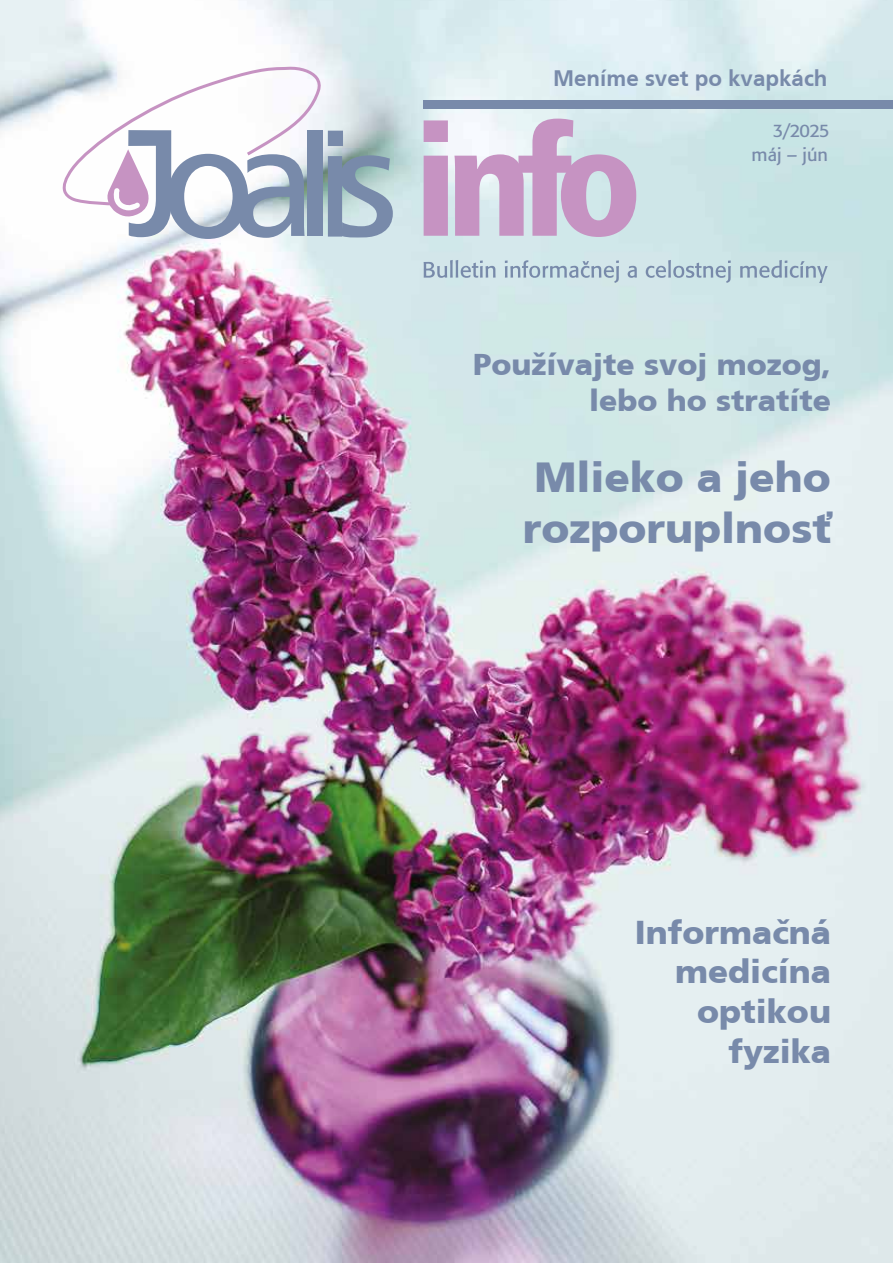
<style>
.page{position:relative;width:893px;height:1263px;background:#fff}
.page>*{position:absolute;margin:0;border:0;box-sizing:border-box;transform-origin:0 0}
.t1{font:900 42px/50.4px "Frutiger CE";color:#788aaa}
.t2{font:900 33px/39.6px "Frutiger CE";color:#788aaa;text-align:right}
.t3{font:900 30px/36px "Frutiger CE";color:#788aaa;text-align:right}
.t4{font:700 22.35px "Frutiger CE";color:#788aaa}
.t5{font:18px/24px "Formata";color:#788aaa;text-align:right}
</style>
<div class="page">
<img style="left:0;top:0;width:893px;height:1263px">
<div style="left:424px;top:100px;width:469px;height:8px;background:#788aaa"></div>
<div style="left:308px;top:130px;width:15px;height:106px;background:#788aaa"></div>
<svg style="left:328px;top:131px;width:65px;height:107px"></svg>
<svg style="left:61px;top:66px;width:261px;height:173px"></svg>
<svg style="left:424px;top:120px;width:24px;height:116px"></svg>
<svg style="left:454px;top:119px;width:182px;height:118px"></svg>
<svg style="left:424px;top:260px;width:72px;height:18px"></svg>
<svg style="left:628px;top:266px;width:9px;height:12px"></svg>
<svg style="left:646px;top:260px;width:85px;height:23px"></svg>
<svg style="left:740px;top:260px;width:88px;height:23px"></svg>
<svg style="left:505px;top:260px;width:114px;height:23px"></svg>
<p class="t4" style="left:553px;top:65px;width:276px">Meníme svet po kvapkách</p>
<p class="t5" style="left:752px;top:119px;width:79px">3/2025 máj – jún</p>
<p class="t3" style="left:473px;top:346px;width:359px">Používajte svoj mozog, lebo ho stratíte</p>
<h1 class="t1" style="left:523px;top:453px;width:310px">Mlieko a jeho rozporuplnosť</h1>
<p class="t2" style="left:635px;top:912px;width:198px">Informaèná medicína optikou fyzika</p>
</div>
